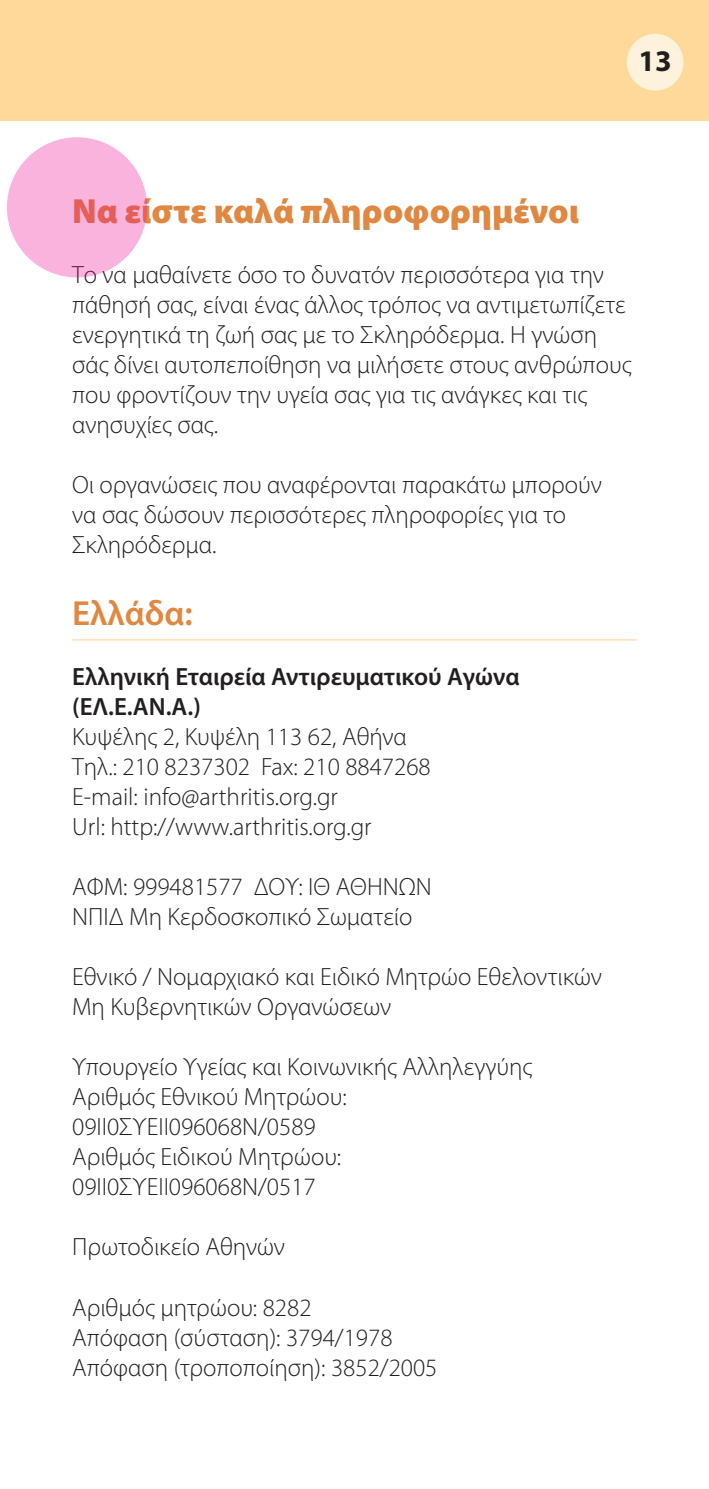
<style>
.page{position:relative;width:709px;height:1489px;background:#fff}
.page>*{position:absolute;margin:0;border:0;box-sizing:border-box;transform-origin:0 0}
.t1{font:900 35px "Myriad Pro";color:#e08841}
.t2{font:600 35px "Myriad Pro";color:#e08841}
.t3{font:700 30px "Myriad Pro";color:#231f20}
.t4{font:300 25px/30px "Myriad Pro";color:#231f20}
.t5{font:600 25px/30px "Myriad Pro";color:#231f20}
</style>
<div class="page">
<div style="left:0;top:0;width:709px;height:121px;background:#ffd999"></div>
<div style="left:627px;top:34px;width:56px;height:56px;background:#fff2dc;border-radius:50%"></div>
<hr style="left:72px;top:639px;width:565px;height:1px;background:#ffd999">
<div style="left:7px;top:137px;width:140px;height:140px;background:#f9b3dc;border-radius:50%"></div>
<p class="t3" style="left:638px;top:41px;width:35px">13</p>
<h1 class="t1" style="left:72px;top:188px;width:508px">Να είστε καλά πληροφορημένοι</h1>
<p class="t4" style="left:72px;top:259px;width:561px">Το να μαθαίνετε όσο το δυνατόν περισσότερα για την πάθησή σας, είναι ένας άλλος τρόπος να αντιμετωπίζετε ενεργητικά τη ζωή σας με το Σκληρόδερμα. Η γνώση σάς δίνει αυτοπεποίθηση να μιλήσετε στους ανθρώπους που φροντίζουν την υγεία σας για τις ανάγκες και τις ανησυχίες σας.</p>
<p class="t4" style="left:72px;top:469px;width:531px">Οι οργανώσεις που αναφέρονται παρακάτω μπορούν να σας δώσουν περισσότερες πληροφορίες για το<br>Σκληρόδερμα.</p>
<h1 class="t2" style="left:72px;top:591px;width:122px">Ελλάδα:</h1>
<p class="t5" style="left:72px;top:661px;width:449px">Ελληνική Εταιρεία Αντιρευματικού Αγώνα (ΕΛ.Ε.ΑΝ.Α.)</p>
<p class="t4" style="left:72px;top:721px;width:360px">Κυψέλης 2, Κυψέλη 113 62, Αθήνα Τηλ.: 210 8237302 Fax: 210 8847268<br>E-mail: info@arthritis.org.gr<br>Url: http://www.arthritis.org.gr</p>
<p class="t4" style="left:72px;top:871px;width:361px">ΑΦΜ: 999481577 ΔΟΥ: ΙΘ ΑΘΗΝΩΝ<br>ΝΠΙΔ Μη Κερδοσκοπικό Σωματείο</p>
<p class="t4" style="left:72px;top:961px;width:531px">Εθνικό / Νομαρχιακό και Ειδικό Μητρώο Εθελοντικών<br>Μη Κυβερνητικών Οργανώσεων</p>
<p class="t4" style="left:72px;top:1051px;width:461px">Υπουργείο Υγείας και Κοινωνικής Αλληλεγγύης<br>Αριθμός Εθνικού Μητρώου:<br>09II0ΣΥΕII096068N/0589<br>Αριθμός Ειδικού Μητρώου:<br>09II0ΣΥΕII096068N/0517</p>
<p class="t4" style="left:72px;top:1231px;width:214px">Πρωτοδικείο Αθηνών</p>
<p class="t4" style="left:72px;top:1291px;width:367px">Αριθμός μητρώου: 8282<br>Απόφαση (σύσταση): 3794/1978<br>Απόφαση (τροποποίηση): 3852/2005</p>
</div>
